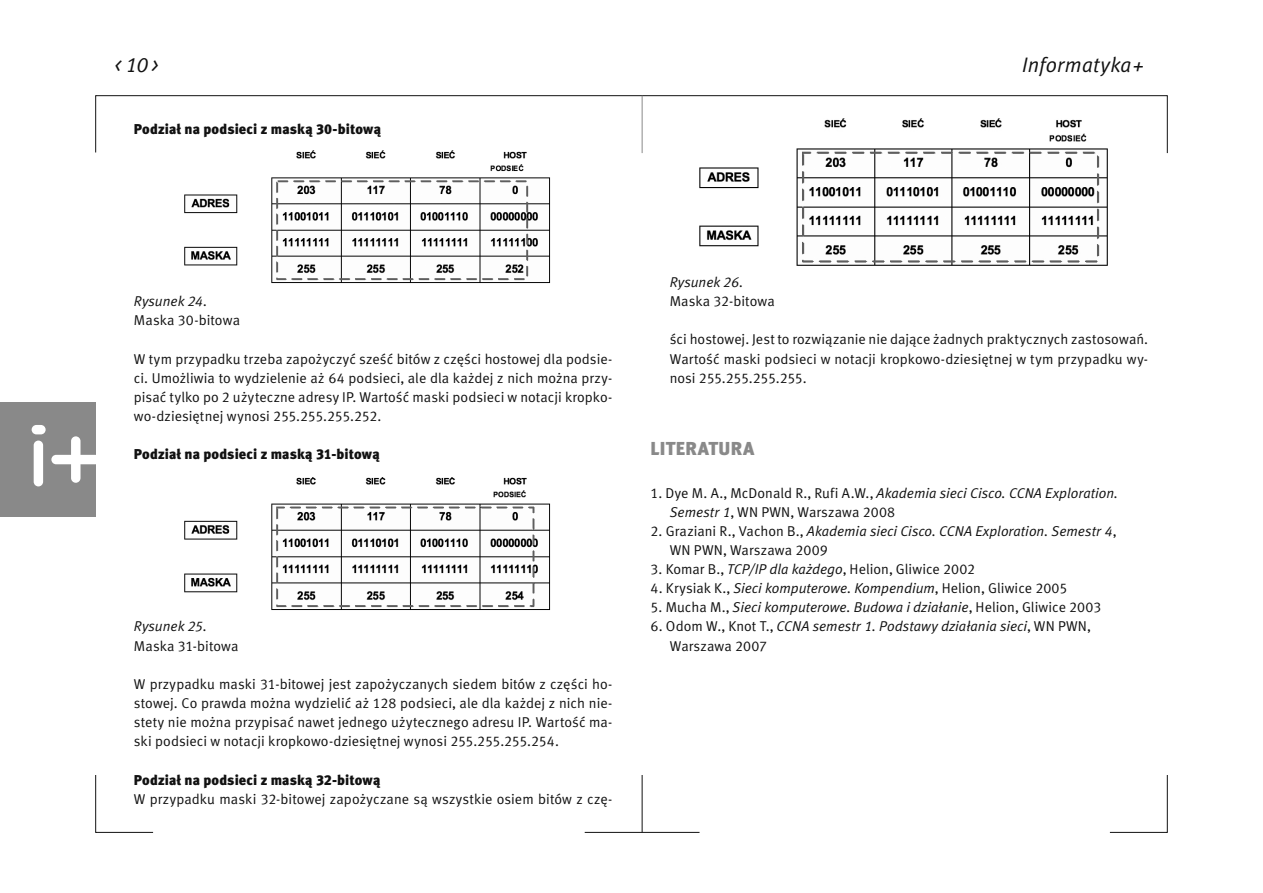
<style>
.page{position:relative;width:1263px;height:893px;background:#fff}
.page>*{position:absolute;margin:0;border:0;box-sizing:border-box;transform-origin:0 0}
.t1{font:italic 21px "Meta Normal CELF";letter-spacing:.015em;color:#111}
.t2{font:18.75px "Meta Black CELF";letter-spacing:.025em;color:#898989}
.t3{font:14.25px/19.2px "Meta Normal CELF";color:#111}
.t4{font:italic 14.25px/19.2px "Meta Normal CELF";color:#111}
.t5{font:14.25px "Meta Black CELF";letter-spacing:.005em;color:#111}
.s1{font-style:italic}
.s2{font-family:"Meta Black CELF"}
.s3{font-style:normal}
</style>
<div class="page">
<div style="left:0;top:402px;width:96px;height:115px;background:#898989"></div>
<div style="left:34px;top:441px;width:9px;height:45px;background:#fff;border-radius:5px"></div>
<div style="left:32px;top:425px;width:14px;height:9px;background:#fff;border-radius:5px"></div>
<svg style="left:51px;top:436px;width:45px;height:47px"></svg>
<hr style="left:585px;top:832px;width:114px;height:1px;background:#111">
<hr style="left:642px;top:775px;width:1px;height:57px;background:#111">
<svg style="left:95px;top:775px;width:59px;height:58px"></svg>
<svg style="left:1109px;top:775px;width:59px;height:58px"></svg>
<svg style="left:95px;top:95px;width:1073px;height:59px"></svg>
<hr style="left:642px;top:96px;width:1px;height:57px;background:#898989">
<img style="left:175px;top:151px;width:377px;height:133px">
<img style="left:184px;top:477px;width:367px;height:133px">
<img style="left:689px;top:118px;width:420px;height:148px">
<p class="t1" style="left:115px;top:57px;width:45px">&lt; 10 &gt;</p>
<p class="t1" style="left:1022px;top:57px;width:123px">Informatyka +</p>
<p class="t5" style="left:134px;top:124px;width:249px">Podział na podsieci z maską 30-bitową</p>
<p class="t3" style="left:134px;top:293px;width:108px"><span class="s1">Rysunek 24.<br></span>Maska 30-bitowa</p>
<p class="t3" style="left:134px;top:350px;width:480px;text-align:justify">W tym przypadku trzeba zapożyczyć sześć bitów z części hostowej dla podsie&shy;ci. Umożliwia to wydzielenie aż 64 podsieci, ale dla każdej z nich można przy&shy;pisać tylko po 2 użyteczne adresy IP. Wartość maski podsieci w notacji kropko&shy;wo-dziesiętnej wynosi 255.255.255.252.</p>
<p class="t5" style="left:134px;top:449px;width:247px">Podział na podsieci z maską 31-bitową</p>
<p class="t3" style="left:134px;top:618px;width:106px"><span class="s1">Rysunek 25.<br></span>Maska 31-bitowa</p>
<p class="t3" style="left:134px;top:675px;width:480px;text-align:justify">W przypadku maski 31-bitowej jest zapożyczanych siedem bitów z części ho&shy;stowej. Co prawda można wydzielić aż 128 podsieci, ale dla każdej z nich nie&shy;stety nie można przypisać nawet jednego użytecznego adresu IP. Wartość ma&shy;ski podsieci w notacji kropkowo-dziesiętnej wynosi 255.255.255.254.</p>
<p class="t3" style="left:134px;top:771px;width:480px"><span class="s2">Podział na podsieci z maską 32-bitową<br></span>W przypadku maski 32-bitowej zapożyczane są wszystkie osiem bitów z czę-</p>
<p class="t3" style="left:670px;top:274px;width:107px"><span class="s1">Rysunek 26.<br></span>Maska 32-bitowa</p>
<p class="t3" style="left:670px;top:331px;width:480px;text-align:justify">ści hostowej. Jest to rozwiązanie nie dające żadnych praktycznych zastosowań.<br>Wartość maski podsieci w notacji kropkowo-dziesiętnej w tym przypadku wy&shy;nosi 255.255.255.255.</p>
<p class="t2" style="left:651px;top:441px;width:105px">LITERATURA</p>
<p class="t3" style="left:670px;top:484px;width:450px;text-indent:-19px">1. Dye M. A., McDonald R., Rufi A.W., <span class="s1">Akademia sieci Cisco. CCNA Exploration.<br>Semestr 1</span>, WN PWN, Warszawa 2008</p>
<p class="t4" style="left:670px;top:523px;width:448px;text-indent:-19px"><span class="s3">2. Graziani R., Vachon B.,</span> Akademia sieci Cisco. CCNA Exploration. Semestr 4<span class="s3">,<br>WN PWN, Warszawa 2009</span></p>
<p class="t3" style="left:651px;top:561px;width:326px">3. Komar B., <span class="s1">TCP/IP dla każdego</span>, Helion, Gliwice 2002</p>
<p class="t3" style="left:651px;top:580px;width:418px">4. Krysiak K., <span class="s1">Sieci komputerowe. Kompendium</span>, Helion, Gliwice 2005</p>
<p class="t4" style="left:651px;top:599px;width:452px"><span class="s3">5. Mucha M.,</span> Sieci komputerowe. Budowa i działanie<span class="s3">, Helion, Gliwice 2003</span></p>
<p class="t3" style="left:670px;top:618px;width:423px;text-indent:-19px">6. Odom W., Knot T., <span class="s1">CCNA semestr 1. Podstawy działania sieci</span>, WN PWN,<br>Warszawa 2007</p>
</div>
